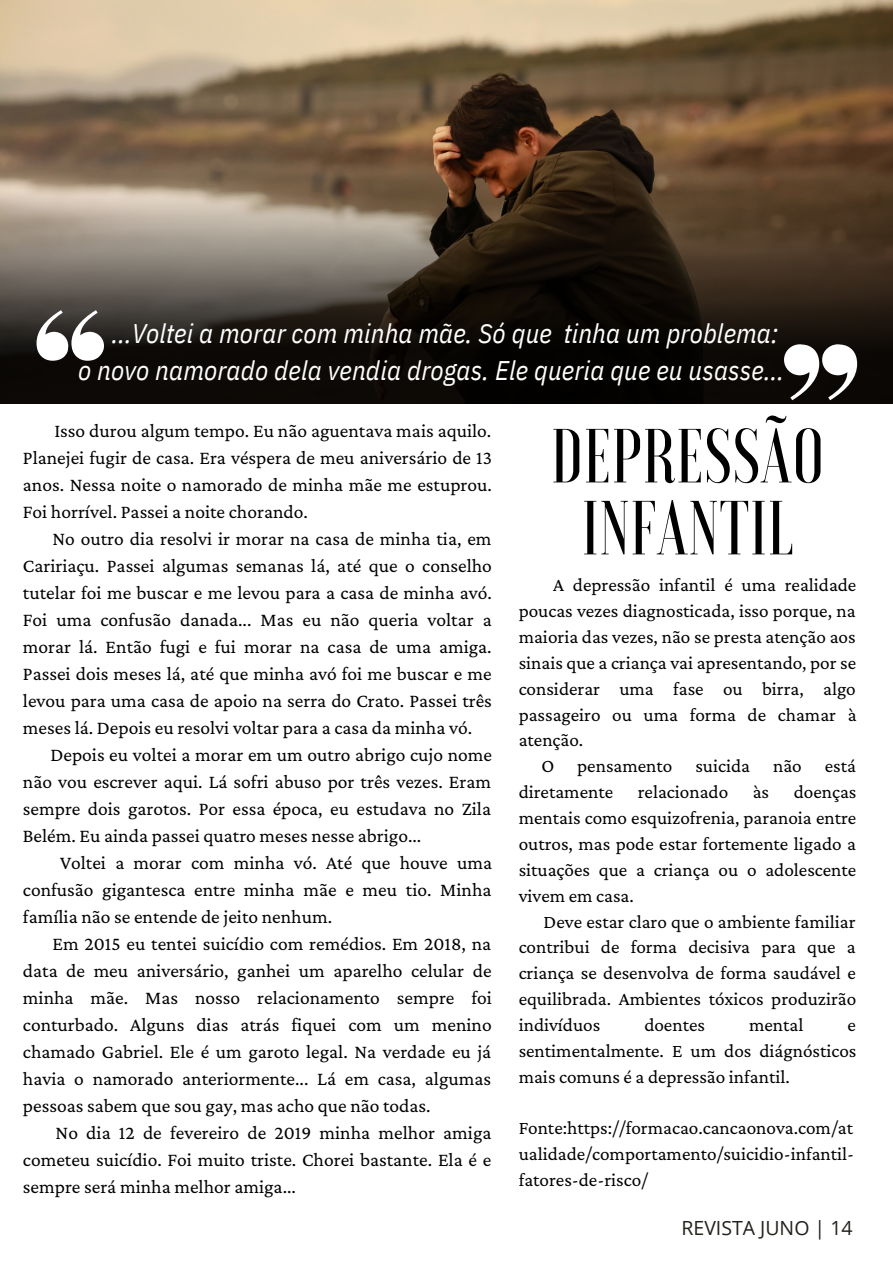
<style>
.page{position:relative;width:893px;height:1264px;background:#fff}
.page>*{position:absolute;margin:0;border:0;box-sizing:border-box;transform-origin:0 0}
.t1{font:500 76.35px/72px "Voga";letter-spacing:.01em;color:#000;text-align:center}
.t2{font:italic 26.85px/37px "IBM Plex Sans Cond";letter-spacing:.005em;color:#fff;text-align:right}
.t3{font:19.5px/27px "Crimson Pro";color:#000;text-align:justify}
.t4{font:19.5px "Open Sans";color:#24201b}
.t5{font:19.2px/25.8px "Crimson Pro";color:#000;text-align:justify}
</style>
<div class="page">
<svg style="left:0;top:0;width:892px;height:403px;background:#625240"></svg>
<svg style="left:37px;top:310px;width:67px;height:51px"></svg>
<svg style="left:784px;top:344px;width:73px;height:56px"></svg>
<h2 class="t2" style="left:78px;top:314px;width:707px">...Voltei a morar com minha mãe. Só que tinha um problema:<br>o novo namorado dela vendia drogas. Ele queria que eu usasse...</h2>
<p class="t3" style="left:23px;top:417px;width:470px;text-indent:31px">Isso durou algum tempo. Eu não aguentava mais aquilo.<br>Planejei fugir de casa. Era véspera de meu aniversário de 13 anos. Nessa noite o namorado de minha mãe me estuprou.<br>Foi horrível. Passei a noite chorando.</p>
<p class="t3" style="left:23px;top:525px;width:470px;text-indent:29px">No outro dia resolvi ir morar na casa de minha tia, em Caririaçu. Passei algumas semanas lá, até que o conselho tutelar foi me buscar e me levou para a casa de minha avó.<br>Foi uma confusão danada... Mas eu não queria voltar a morar lá. Então fugi e fui morar na casa de uma amiga.<br>Passei dois meses lá, até que minha avó foi me buscar e me levou para uma casa de apoio na serra do Crato. Passei três meses lá. Depois eu resolvi voltar para a casa da minha vó.</p>
<p class="t3" style="left:23px;top:741px;width:470px;text-indent:28px">Depois eu voltei a morar em um outro abrigo cujo nome não vou escrever aqui. Lá sofri abuso por três vezes. Eram sempre dois garotos. Por essa época, eu estudava no Zila Belém. Eu ainda passei quatro meses nesse abrigo...</p>
<p class="t3" style="left:23px;top:848px;width:470px;text-indent:37px">Voltei a morar com minha vó. Até que houve uma confusão gigantesca entre minha mãe e meu tio. Minha família não se entende de jeito nenhum.</p>
<p class="t3" style="left:23px;top:929px;width:470px;text-indent:29px">Em 2015 eu tentei suicídio com remédios. Em 2018, na data de meu aniversário, ganhei um aparelho celular de minha mãe. Mas nosso relacionamento sempre foi conturbado. Alguns dias atrás fiquei com um menino chamado Gabriel. Ele é um garoto legal. Na verdade eu já havia o namorado anteriormente... Lá em casa, algumas pessoas sabem que sou gay, mas acho que não todas.</p>
<p class="t3" style="left:23px;top:1118px;width:470px;text-indent:33px">No dia 12 de fevereiro de 2019 minha melhor amiga cometeu suicídio. Foi muito triste. Chorei bastante. Ela é e sempre será minha melhor amiga...</p>
<h1 class="t1" style="left:551px;top:420px;width:275px">DEPRESSÃO<br>INFANTIL</h1>
<p class="t5" style="left:518px;top:572px;width:339px;text-indent:35px">A depressão infantil é uma realidade poucas vezes diagnosticada, isso porque, na maioria das vezes, não se presta atenção aos sinais que a criança vai apresentando, por se considerar uma fase ou birra, algo passageiro ou uma forma de chamar à atenção.</p>
<p class="t5" style="left:518px;top:753px;width:339px;text-indent:23px">O pensamento suicida não está diretamente</p>
<p class="t5" style="left:518px;top:778px;width:339px;text-indent:275px">doenças mentais como esquizofrenia, paranoia entre outros, mas pode estar fortemente ligado a situações que a criança ou o adolescente vivem em casa.</p>
<p class="t5" style="left:518px;top:908px;width:339px;text-indent:25px">Deve estar claro que o ambiente familiar contribui de forma decisiva para que a criança se desenvolva de forma saudável e equilibrada. Ambientes tóxicos produzirão indivíduos</p>
<p class="t5" style="left:637px;top:778px;width:92px">relacionado</p>
<p class="t5" style="left:752px;top:778px;width:18px">às</p>
<p class="t5" style="left:644px;top:1011px;width:62px">doentes</p>
<p class="t5" style="left:749px;top:1011px;width:56px">mental</p>
<p class="t5" style="left:518px;top:1011px;width:339px;text-indent:329px">e sentimentalmente. E um dos diágnósticos mais comuns é a depressão infantil.</p>
<p class="t5" style="left:518px;top:1114px;width:337px">Fonte:https://formacao.cancaonova.com/at ualidade/comportamento/suicidio-infantil&shy;fatores-de-risco/</p>
<p class="t4" style="left:681px;top:1214px;width:173px">REVISTA JUNO | 14</p>
</div>
